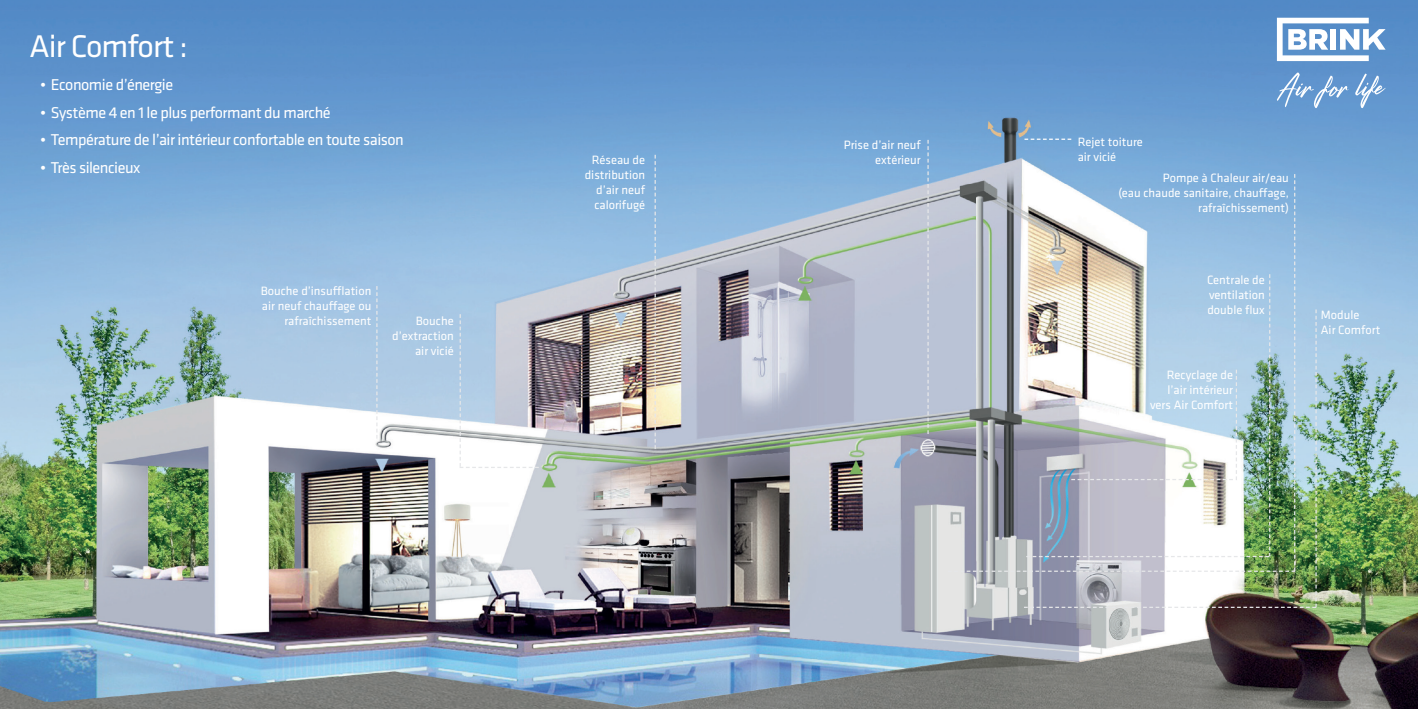
<style>
.page{position:relative;width:1418px;height:709px;background:#fff}
.page>*{position:absolute;margin:0;border:0;box-sizing:border-box;transform-origin:0 0}
.t1{font:32.5px "Klavika Basic";letter-spacing:-.03em;color:#fff}
.t2{font:16.25px "Klavika Basic";letter-spacing:-.03em;color:#fff}
.t3{font:12.5px/15px "Klavika Basic";color:#fff;text-align:right}
</style>
<div class="page">
<img style="left:0;top:0;width:1417px;height:709px">
<svg style="left:1276px;top:18px;width:109px;height:43px"></svg>
<svg style="left:1355px;top:74px;width:30px;height:34px"></svg>
<svg style="left:1276px;top:72px;width:72px;height:36px;background:#79a5d5"></svg>
<svg style="left:1024px;top:139px;width:47px;height:1px"></svg>
<svg style="left:654px;top:155px;width:2px;height:294px"></svg>
<svg style="left:376px;top:286px;width:1px;height:152px"></svg>
<svg style="left:927px;top:140px;width:1px;height:294px"></svg>
<svg style="left:459px;top:314px;width:80px;height:154px"></svg>
<img style="left:947px;top:174px;width:369px;height:434px">
<p class="t1" style="left:30px;top:24px;width:160px">Air Comfort :</p>
<p class="t2" style="left:40px;top:74px;width:134px">• Economie d’énergie</p>
<p class="t2" style="left:40px;top:102px;width:292px">• Système 4 en 1 le plus performant du marché</p>
<p class="t2" style="left:40px;top:129px;width:365px">• Température de l’air intérieur confortable en toute saison</p>
<p class="t2" style="left:40px;top:157px;width:102px">• Très silencieux</p>
<p class="t3" style="left:261px;top:283px;width:112px">Bouche d’insufflation</p>
<p class="t3" style="left:262px;top:298px;width:111px">air neuf chauffage ou rafraîchissement</p>
<p class="t3" style="left:392px;top:312px;width:63px">Bouche d’extraction air vicié</p>
<p class="t3" style="left:1077px;top:134px;width:67px">Rejet toiture</p>
<p class="t3" style="left:843px;top:137px;width:79px">Prise d’air neuf extérieur</p>
<p class="t3" style="left:592px;top:152px;width:55px">Réseau de</p>
<p class="t3" style="left:1077px;top:149px;width:40px">air vicié</p>
<p class="t3" style="left:594px;top:167px;width:52px;text-align:justify;text-indent:-10px">distribution d’air neuf calorifugé</p>
<p class="t3" style="left:1162px;top:170px;width:128px">Pompe à Chaleur air/eau</p>
<p class="t3" style="left:1118px;top:185px;width:172px">(eau chaude sanitaire, chauffage, rafraîchissement)</p>
<p class="t3" style="left:1206px;top:271px;width:59px;text-align:justify">Centrale de ventilation double flux</p>
<p class="t3" style="left:1149px;top:367px;width:85px">Recyclage de l’air intérieur vers Air Comfort</p>
<p class="t3" style="left:1320px;top:307px;width:61px;text-align:left">Module<br>Air Comfort</p>
</div>
